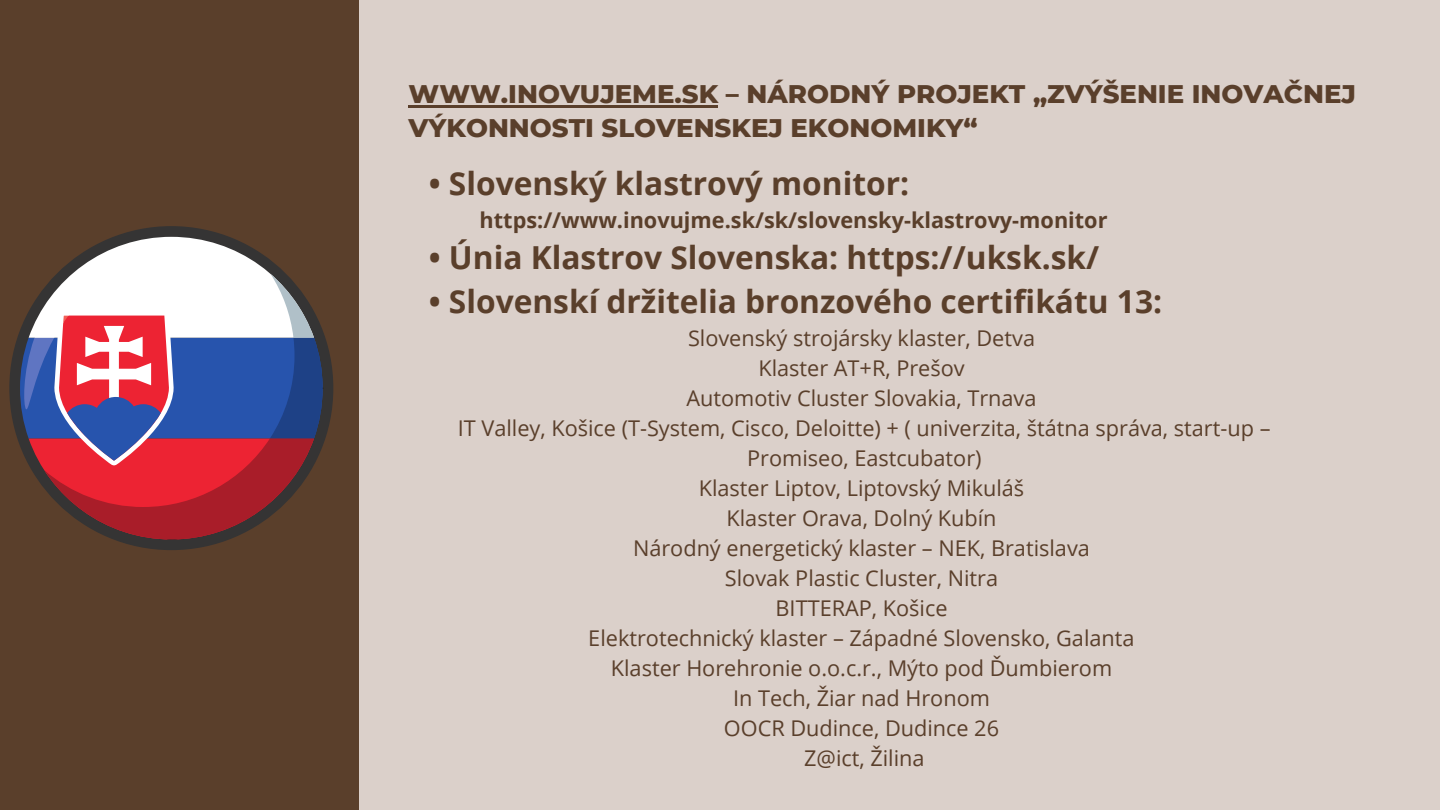
<style>
.page{position:relative;width:1440px;height:810px;background:#dbd0ca}
.page>*{position:absolute;margin:0;border:0;box-sizing:border-box;transform-origin:0 0}
.t1{font:700 31.7px "Open Sans";color:#5a3f2b}
.t2{font:800 26px/33.8px "Montserrat";color:#5a3f2b}
.t3{font:21.7px/30px "Open Sans";color:#5a3f2b;text-align:center}
.t4{font:700 21.7px "Open Sans";color:#5a3f2b}
</style>
<div class="page">
<div style="left:0;top:0;width:358px;height:810px;background:#5a3f2b"></div>
<div style="left:9px;top:226px;width:324px;height:324px;background:#353434;border-radius:50%"></div>
<svg style="left:20px;top:237px;width:303px;height:302px"></svg>
<hr style="left:409px;top:105px;width:309px;height:2px;background:#5a3f2b">
<p class="t2" style="left:409px;top:77px;width:949px">WWW.INOVUJEME.SK – NÁRODNÝ PROJEKT „ZVÝŠENIE INOVAČNEJ<br>VÝKONNOSTI SLOVENSKEJ EKONOMIKY“</p>
<p class="t1" style="left:429px;top:161px;width:482px">• Slovenský klastrový monitor:</p>
<p class="t4" style="left:480px;top:204px;width:629px">https://www.inovujme.sk/sk/slovensky-klastrovy-monitor</p>
<p class="t1" style="left:429px;top:235px;width:672px">• Únia Klastrov Slovenska: https://uksk.sk/</p>
<p class="t1" style="left:429px;top:279px;width:735px">• Slovenskí držitelia bronzového certifikátu 13:</p>
<p class="t3" style="left:688px;top:323px;width:349px">Slovenský strojársky klaster, Detva</p>
<p class="t3" style="left:758px;top:353px;width:208px">Klaster AT+R, Prešov</p>
<p class="t3" style="left:686px;top:383px;width:352px">Automotiv Cluster Slovakia, Trnava</p>
<p class="t3" style="left:458px;top:413px;width:814px">IT Valley, Košice (T-System, Cisco, Deloitte) + ( univerzita, štátna správa, start-up –<br>Promiseo, Eastcubator)</p>
<p class="t3" style="left:699px;top:473px;width:327px">Klaster Liptov, Liptovský Mikuláš</p>
<p class="t3" style="left:727px;top:503px;width:272px">Klaster Orava, Dolný Kubín</p>
<p class="t3" style="left:633px;top:533px;width:458px">Národný energetický klaster – NEK, Bratislava</p>
<p class="t3" style="left:725px;top:563px;width:275px">Slovak Plastic Cluster, Nitra</p>
<p class="t3" style="left:776px;top:593px;width:173px">BITTERAP, Košice</p>
<p class="t3" style="left:588px;top:623px;width:548px">Elektrotechnický klaster – Západné Slovensko, Galanta</p>
<p class="t3" style="left:611px;top:653px;width:503px">Klaster Horehronie o.o.c.r., Mýto pod Ďumbierom</p>
<p class="t3" style="left:733px;top:683px;width:258px">In Tech, Žiar nad Hronom</p>
<p class="t3" style="left:724px;top:713px;width:277px">OOCR Dudince, Dudince 26</p>
<p class="t3" style="left:804px;top:743px;width:122px">Z@ict, Žilina</p>
</div>
